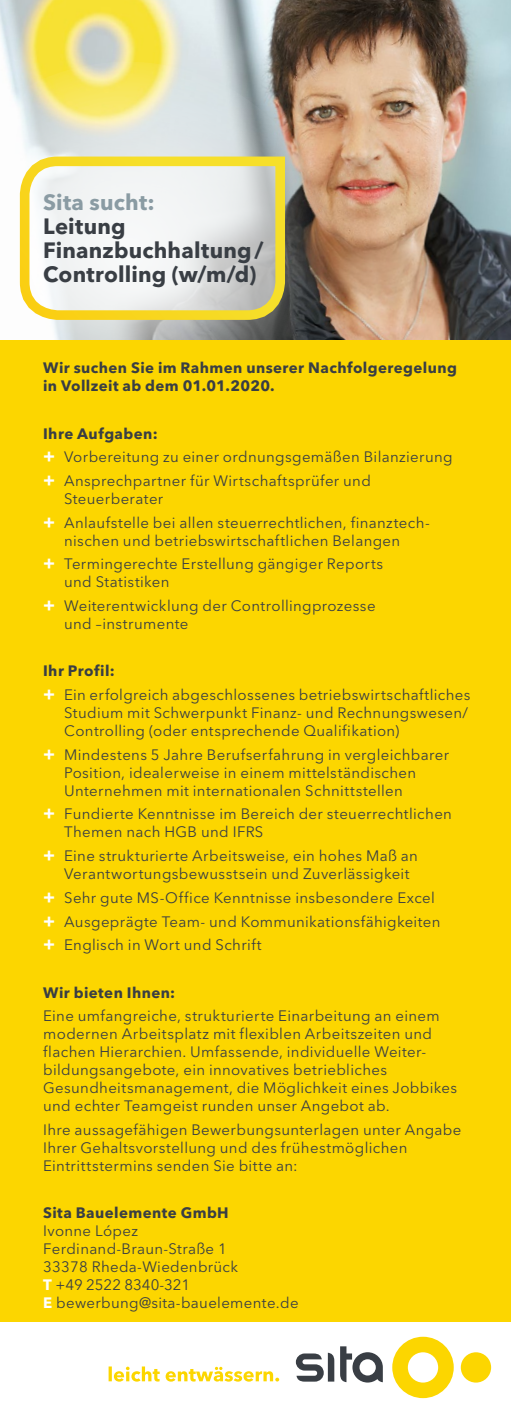
<style>
.page{position:relative;width:511px;height:1418px;background:#fff}
.page>*{position:absolute;margin:0;border:0;box-sizing:border-box;transform-origin:0 0}
.t1{font:700 22px/24px "Avenir Next W1 G";letter-spacing:.01em;color:#393e44}
.t2{font:700 22px "Avenir Next W1 G";letter-spacing:.01em;color:#8a9ba3}
.t3{font:15px/18px "Avenir Next W1 G";letter-spacing:.02em;color:#393e44}
.t4{font:700 15px/18px "Avenir Next W1 G";letter-spacing:.03em;color:#393e44}
.s1{font-weight:700}
.s2{font-weight:700;font-size:18px;color:#fff}
.s3{font-weight:700;color:#fff}
</style>
<div class="page">
<img style="left:0;top:0;width:510px;height:340px">
<svg style="left:0;top:62px;width:329px;height:278px;background:#c6c0aa"></svg>
<svg style="left:108px;top:1366px;width:171px;height:15px"></svg>
<svg style="left:392px;top:1336px;width:61px;height:61px"></svg>
<svg style="left:295px;top:1352px;width:39px;height:29px"></svg>
<svg style="left:340px;top:1346px;width:42px;height:36px"></svg>
<div style="left:460px;top:1352px;width:30px;height:30px;background:#fcd600;border-radius:50%"></div>
<div style="left:0;top:340px;width:510px;height:981px;background:#fcd600"></div>
<svg style="left:15px;top:152px;width:274px;height:173px"></svg>
<h1 class="t2" style="left:43px;top:188px;width:113px">Sita sucht:</h1>
<h1 class="t1" style="left:43px;top:214px;width:222px">Leitung<br>Finanzbuchhaltung/<br>Controlling (w/m/d)</h1>
<p class="t4" style="left:43px;top:359px;width:415px">Wir suchen Sie im Rahmen unserer Nachfolgeregelung in Vollzeit ab dem 01.01.2020.</p>
<p class="t3" style="left:43px;top:421px;width:410px;line-height:23.6px"><span class="s1">Ihre Aufgaben:<br></span><span class="s2">+</span> Vorbereitung zu einer ordnungsgemäßen Bilanzierung <span class="s2">+</span> Ansprechpartner für Wirtschaftsprüfer und</p>
<p class="t3" style="left:43px;top:487px;width:388px;line-height:23.6px;text-indent:21px">Steuerberater<br><span class="s2">+</span> Anlaufstelle bei allen steuerrechtlichen, finanztech-</p>
<p class="t3" style="left:43px;top:528px;width:358px;line-height:23.6px;text-indent:21px">nischen und betriebswirtschaftlichen Belangen <span class="s2">+</span> Termingerechte Erstellung gängiger Reports</p>
<p class="t3" style="left:43px;top:570px;width:333px;line-height:23.6px;text-indent:21px">und Statistiken<br><span class="s2">+</span> Weiterentwicklung der Controllingprozesse</p>
<p class="t3" style="left:64px;top:615px;width:126px">und –instrumente</p>
<p class="t3" style="left:43px;top:659px;width:428px;line-height:23.6px"><span class="s1">Ihr Profil:<br></span><span class="s2">+</span> Ein erfolgreich abgeschlossenes betriebswirtschaftliches</p>
<p class="t3" style="left:64px;top:704px;width:405px">Studium mit Schwerpunkt Finanz- und Rechnungswesen/<br>Controlling (oder entsprechende Qualifikation)</p>
<p class="t3" style="left:64px;top:745px;width:386px;text-indent:-21px"><span class="s2">+</span> Mindestens 5 Jahre Berufserfahrung in vergleichbarer<br>Position, idealerweise in einem mittelständischen<br>Unternehmen mit internationalen Schnittstellen</p>
<p class="t3" style="left:64px;top:805px;width:389px;text-indent:-21px"><span class="s2">+</span> Fundierte Kenntnisse im Bereich der steuerrechtlichen<br>Themen nach HGB und IFRS</p>
<p class="t3" style="left:64px;top:847px;width:355px;text-indent:-21px"><span class="s2">+</span> Eine strukturierte Arbeitsweise, ein hohes Maß an<br>Verantwortungsbewusstsein und Zuverlässigkeit</p>
<p class="t3" style="left:43px;top:885px;width:398px;line-height:23.6px"><span class="s2">+</span> Sehr gute MS-Office Kenntnisse insbesondere Excel <span class="s2">+</span> Ausgeprägte Team- und Kommunikationsfähigkeiten <span class="s2">+</span> Englisch in Wort und Schrift</p>
<p class="t4" style="left:43px;top:983px;width:133px">Wir bieten Ihnen:</p>
<p class="t3" style="left:43px;top:1007px;width:415px">Eine umfangreiche, strukturierte Einarbeitung an einem modernen Arbeitsplatz mit flexiblen Arbeitszeiten und flachen Hierarchien. Umfassende, individuelle Weiter&shy;bildungsangebote, ein innovatives betriebliches Gesundheitsmanagement, die Möglichkeit eines Jobbikes und echter Teamgeist runden unser Angebot ab.</p>
<p class="t3" style="left:43px;top:1120px;width:419px">Ihre aussagefähigen Bewerbungsunterlagen unter Angabe<br>Ihrer Gehaltsvorstellung und des frühestmöglichen<br>Eintrittstermins senden Sie bitte an:</p>
<p class="t4" style="left:43px;top:1203px;width:187px">Sita Bauelemente GmbH</p>
<p class="t3" style="left:43px;top:1221px;width:257px">Ivonne López<br>Ferdinand-Braun-Straße 1<br>33378 Rheda-Wiedenbrück<br><span class="s3">T</span> +49 2522 8340-321<br><span class="s3">E</span> bewerbung@sita-bauelemente.de</p>
</div>
